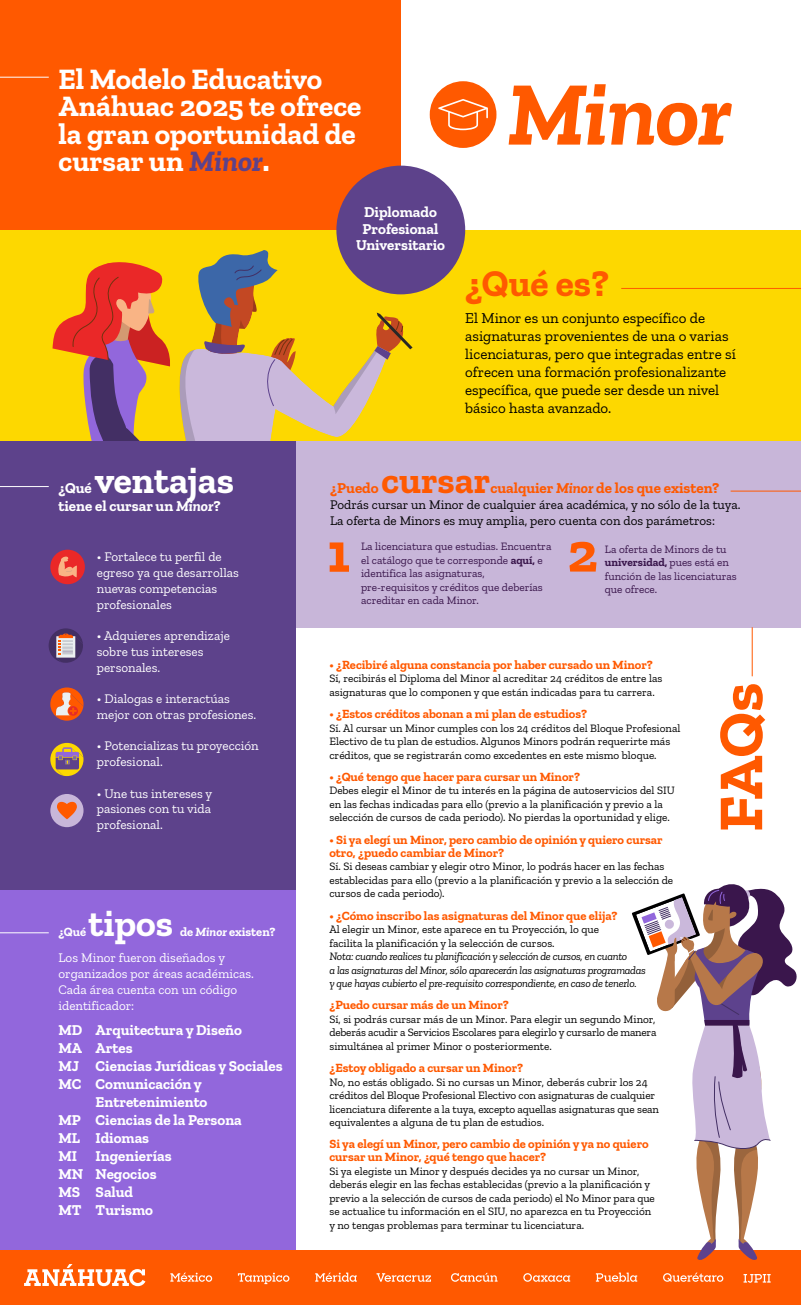
<style>
.page{position:relative;width:801px;height:1305px;background:#fff}
.page>*{position:absolute;margin:0;border:0;box-sizing:border-box;transform-origin:0 0}
.t1{font:italic 700 90.75px "Zilla Slab";letter-spacing:-.01em;color:#ff5900}
.t2{font:700 63.62px "Zilla Slab";color:#ff5900}
.t3{font:700 37.5px "Zilla Slab";color:#ff5900}
.t4{font:700 37.5px "Zilla Slab";color:#fff}
.t5{font:700 29.44px/27.6px "Zilla Slab";color:#fff}
.t6{font:700 15px/18px "Zilla Slab";color:#fff}
.t7{font:15px/18px "Zilla Slab";color:#000}
.t8{font:700 15px "Zilla Slab";color:#ff5900}
.t9{font:13.12px/15.8px "Zilla Slab";color:#fff}
.t10{font:13.12px/15.8px "Zilla Slab";color:#000}
.t11{font:700 12.5px/13.1px "Zilla Slab";color:#ff5900}
.t12{font:700 12.5px "Zilla Slab";color:#fff}
.t13{font:11.25px/13.5px "Zilla Slab";color:#000}
.t14{font:11.25px/13.5px "Zilla Slab";color:#3a164c}
.t15{font:italic 11.25px/13.5px "Zilla Slab";letter-spacing:-.025em;color:#000}
.s1{font-style:italic;color:#5d428b}
.s2{font-style:italic}
.s3{font-weight:700}
</style>
<div class="page">
<div style="left:0;top:230px;width:801px;height:211px;background:#fdd800"></div>
<svg style="left:52px;top:250px;width:360px;height:191px"></svg>
<div style="left:0;top:0;width:401px;height:230px;background:#ff5900"></div>
<div style="left:430px;top:81px;width:66px;height:67px;background:#ff5900;border-radius:50%"></div>
<svg style="left:438px;top:99px;width:50px;height:31px"></svg>
<div style="left:293px;top:441px;width:508px;height:187px;background:#c8b6d9"></div>
<div style="left:0;top:441px;width:295px;height:450px;background:#5d428b"></div>
<div style="left:0;top:891px;width:295px;height:362px;background:#9267dc"></div>
<div style="left:336px;top:166px;width:129px;height:128px;background:#5d428b;border-radius:50%"></div>
<svg style="left:50px;top:687px;width:33px;height:34px"></svg>
<svg style="left:50px;top:743px;width:33px;height:33px"></svg>
<div style="left:50px;top:794px;width:33px;height:33px;background:#c8b6d9;border-radius:50%"></div>
<svg style="left:57px;top:802px;width:20px;height:17px"></svg>
<div style="left:50px;top:550px;width:35px;height:34px;background:#ea2828;border-radius:50%"></div>
<svg style="left:58px;top:556px;width:19px;height:21px"></svg>
<div style="left:0;top:1251px;width:801px;height:54px;background:#ff5900"></div>
<svg style="left:170px;top:1273px;width:42px;height:9px"></svg>
<svg style="left:238px;top:1273px;width:51px;height:11px"></svg>
<svg style="left:315px;top:1273px;width:42px;height:9px"></svg>
<svg style="left:451px;top:1273px;width:46px;height:9px"></svg>
<svg style="left:523px;top:1273px;width:47px;height:9px"></svg>
<svg style="left:596px;top:1273px;width:41px;height:9px"></svg>
<svg style="left:663px;top:1273px;width:60px;height:9px"></svg>
<svg style="left:743px;top:1274px;width:27px;height:9px"></svg>
<svg style="left:24px;top:1264px;width:121px;height:22px"></svg>
<svg style="left:376px;top:1273px;width:55px;height:9px"></svg>
<svg style="left:49px;top:628px;width:34px;height:35px"></svg>
<svg style="left:632px;top:884px;width:166px;height:376px"></svg>
<svg style="left:330px;top:542px;width:19px;height:30px"></svg>
<svg style="left:569px;top:542px;width:27px;height:30px"></svg>
<hr style="left:0;top:932px;width:49px;height:1px;background:#fff">
<hr style="left:0;top:486px;width:49px;height:1px;background:#fff">
<hr style="left:0;top:77px;width:49px;height:1px;background:#fff">
<hr style="left:752px;top:627px;width:1px;height:49px;background:#ff5900">
<hr style="left:730px;top:491px;width:71px;height:1px;background:#ff5900">
<hr style="left:621px;top:288px;width:180px;height:1px;background:#ff5900">
<h3 class="t5" style="left:58px;top:65px;width:304px">El Modelo Educativo<br>Anáhuac 2025 te ofrece la gran oportunidad de cursar un <span class="s1">Minor</span>.</h3>
<h3 class="t6" style="left:356px;top:204px;width:90px;line-height:16.2px;text-align:center">Diplomado<br>Profesional<br>Universitario</h3>
<h1 class="t1" style="left:507px;top:62px;width:225px">Minor</h1>
<h3 class="t3" style="left:465px;top:262px;width:145px">¿Qué es?</h3>
<h3 class="t7" style="left:465px;top:309px;width:272px">El Minor es un conjunto específico de asignaturas provenientes de una o varias licenciaturas, pero que integradas entre sí ofrecen una formación profesionalizante específica, que puede ser desde un nivel básico hasta avanzado.</h3>
<h3 class="t4" style="left:95px;top:459px;width:141px">ventajas</h3>
<h3 class="t6" style="left:58px;top:497px;width:164px">tiene el cursar un <span class="s2">Minor</span>?</h3>
<h3 class="t6" style="left:58px;top:479px;width:35px">¿Qué</h3>
<p class="t9" style="left:97px;top:549px;width:144px">• Fortalece tu perfil de egreso ya que desarrollas nuevas competencias profesionales</p>
<p class="t9" style="left:97px;top:628px;width:134px">• Adquieres aprendizaje sobre tus intereses personales.</p>
<p class="t9" style="left:97px;top:691px;width:161px">• Dialogas e interactúas mejor con otras profesiones.</p>
<p class="t9" style="left:97px;top:738px;width:163px">• Potencializas tu proyección profesional.</p>
<p class="t9" style="left:97px;top:785px;width:117px;text-align:justify">• Une tus intereses y pasiones con tu vida profesional.</p>
<h3 class="t4" style="left:89px;top:902px;width:86px">tipos</h3>
<p class="t12" style="left:58px;top:925px;width:29px">¿Qué</p>
<p class="t12" style="left:180px;top:925px;width:97px">de <span class="s2">Minor</span> existen?</p>
<p class="t9" style="left:58px;top:950px;width:197px">Los Minor fueron diseñados y organizados por áreas académicas.<br>Cada área cuenta con un código identificador:</p>
<h3 class="t6" style="left:58px;top:1021px;width:25px">MD<br>MA<br>MJ<br>MC</h3>
<h3 class="t6" style="left:58px;top:1111px;width:26px">MP<br>ML<br>MI<br>MN<br>MS<br>MT</h3>
<h3 class="t6" style="left:96px;top:1021px;width:188px">Arquitectura y Diseño<br>Artes<br>Ciencias Jurídicas y Sociales<br>Comunicación y<br>Entretenimiento<br>Ciencias de la Persona<br>Idiomas<br>Ingenierías<br>Negocios<br>Salud<br>Turismo</h3>
<h3 class="t8" style="left:330px;top:480px;width:50px">¿Puedo</h3>
<h3 class="t3" style="left:381px;top:459px;width:110px">cursar</h3>
<h3 class="t8" style="left:490px;top:480px;width:230px">cualquier <span class="s2">Minor</span> de los que existen?</h3>
<p class="t10" style="left:330px;top:497px;width:412px">Podrás cursar un Minor de cualquier área académica, y no sólo de la tuya.<br>La oferta de Minors es muy amplia, pero cuenta con dos parámetros:</p>
<p class="t14" style="left:361px;top:540px;width:192px">La licenciatura que estudias. Encuentra el catálogo que te corresponde <span class="s3">aquí,</span> e identifica las asignaturas, pre-requisitos y créditos que deberías acreditar en cada Minor.</p>
<p class="t14" style="left:605px;top:542px;width:133px">La oferta de Minors de tu <span class="s3">universidad,</span> pues está en función de las licenciaturas que ofrece.</p>
<p class="t11" style="left:329px;top:658px;width:325px">• ¿Recibiré alguna constancia por haber cursado un Minor?</p>
<p class="t13" style="left:329px;top:672px;width:334px">Sí, recibirás el Diploma del Minor al acreditar 24 créditos de entre las asignaturas que lo componen y que están indicadas para tu carrera.</p>
<p class="t11" style="left:329px;top:707px;width:259px">• ¿Estos créditos abonan a mi plan de estudios?</p>
<p class="t13" style="left:329px;top:721px;width:352px">Sí. Al cursar un Minor cumples con los 24 créditos del Bloque Profesional<br>Electivo de tu plan de estudios. Algunos Minors podrán requerirte más créditos, que se registrarán como excedentes en este mismo bloque.</p>
<p class="t11" style="left:329px;top:770px;width:252px">• ¿Qué tengo que hacer para cursar un Minor?</p>
<p class="t13" style="left:329px;top:784px;width:347px">Debes elegir el Minor de tu interés en la página de autoservicios del SIU en las fechas indicadas para ello (previo a la planificación y previo a la selección de cursos de cada periodo). No pierdas la oportunidad y elige.</p>
<p class="t11" style="left:329px;top:833px;width:335px">• Si ya elegí un Minor, pero cambio de opinión y quiero cursar otro, ¿puedo cambiar de Minor?</p>
<p class="t13" style="left:329px;top:860px;width:345px">Sí. Si deseas cambiar y elegir otro Minor, lo podrás hacer en las fechas establecidas para ello (previo a la planificación y previo a la selección de cursos de cada periodo).</p>
<p class="t11" style="left:329px;top:909px;width:290px">• ¿Cómo inscribo las asignaturas del Minor que elija?</p>
<p class="t13" style="left:329px;top:923px;width:271px">Al elegir un Minor, este aparece en tu Proyección, lo que facilita la planificación y la selección de cursos.</p>
<p class="t15" style="left:329px;top:950px;width:318px">Nota: cuando realices tu planificación y selección de cursos, en cuanto<br>a las asignaturas del Minor, sólo aparecerán las asignaturas programadas y que hayas cubierto el pre-requisito correspondiente, en caso de tenerlo.</p>
<p class="t11" style="left:329px;top:999px;width:181px">¿Puedo cursar más de un Minor?</p>
<p class="t13" style="left:329px;top:1012px;width:329px;text-align:justify">Sí, si podrás cursar más de un Minor. Para elegir un segundo Minor, deberás acudir a Servicios Escolares para elegirlo y cursarlo de manera simultánea al primer Minor o posteriormente.</p>
<p class="t11" style="left:329px;top:1061px;width:195px">¿Estoy obligado a cursar un Minor?</p>
<p class="t13" style="left:329px;top:1075px;width:331px">No, no estás obligado. Si no cursas un Minor, deberás cubrir los 24 créditos del Bloque Profesional Electivo con asignaturas de cualquier licenciatura diferente a la tuya, excepto aquellas asignaturas que sean equivalentes a alguna de tu plan de estudios.</p>
<p class="t11" style="left:329px;top:1138px;width:321px">Si ya elegí un Minor, pero cambio de opinión y ya no quiero cursar un Minor, ¿qué tengo que hacer?</p>
<p class="t13" style="left:329px;top:1164px;width:327px">Si ya elegiste un Minor y después decides ya no cursar un Minor, deberás elegir en las fechas establecidas (previo a la planificación y previo a la selección de cursos de cada periodo) el No Minor para que se actualice tu información en el SIU, no aparezca en tu Proyección y no tengas problemas para terminar tu licenciatura.</p>
<h2 class="t2" style="left:704px;top:832px;width:151px;rotate:-90deg">FAQs</h2>
</div>
